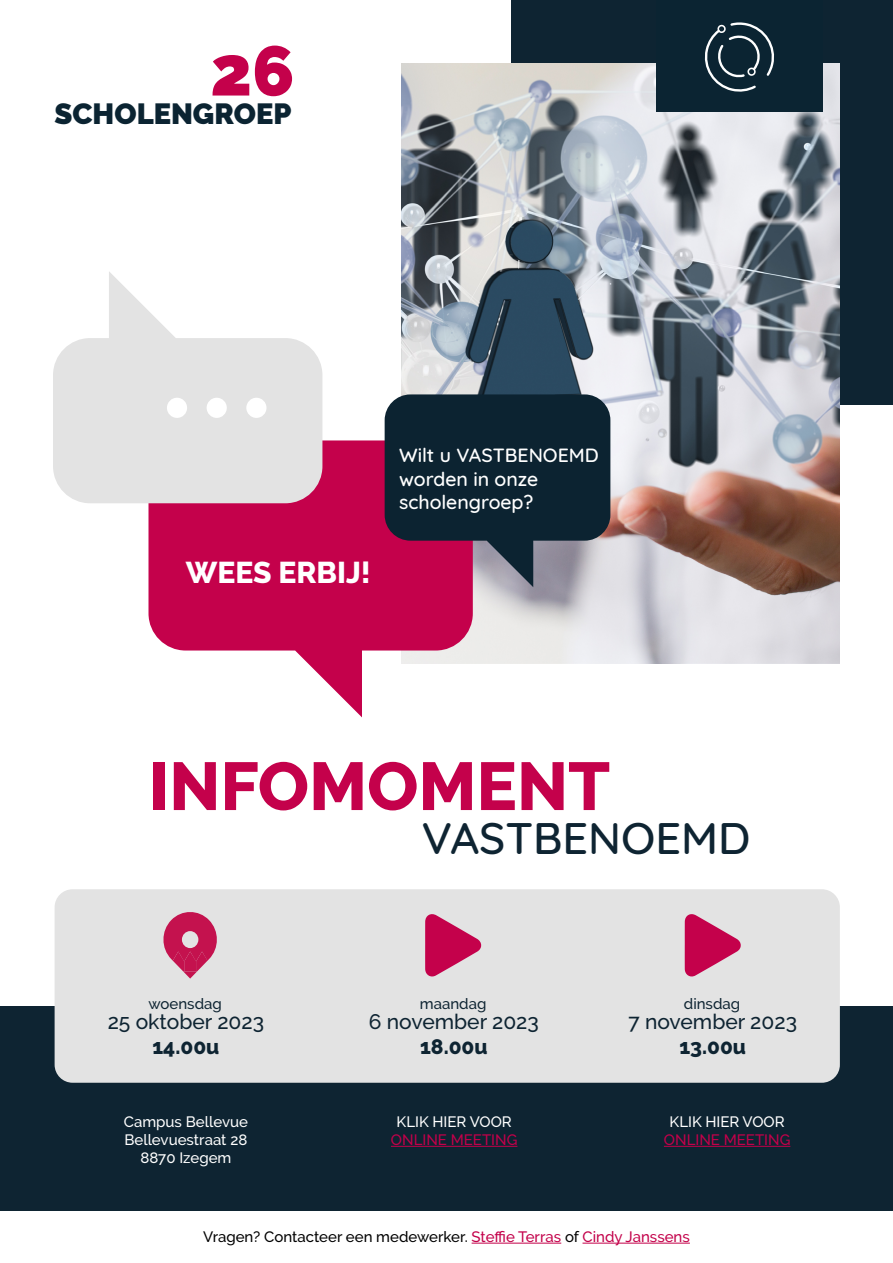
<style>
.page{position:relative;width:893px;height:1263px;background:#fff}
.page>*{position:absolute;margin:0;border:0;box-sizing:border-box;transform-origin:0 0}
.t1{font:900 69.75px "Raleway";color:#c4014b}
.t2{font:800 67.5px "Raleway";color:#c4014b}
.t3{font:500 45px "Quicksand";color:#0e2432}
.t4{font:800 30px "Raleway";color:#fff}
.t5{font:900 29.1px "Raleway";color:#0b2432}
.t6{font:500 21px "Raleway";color:#0e2432}
.t7{font:800 21px "Raleway";color:#0e2432}
.t8{font:500 19.5px/23.4px "Quicksand";color:#fff}
.t9{font:500 15px/18px "Raleway";color:#fff;text-align:center}
.t10{font:500 15px "Raleway";color:#000}
.t11{font:500 15px "Raleway";color:#c3004a}
.t12{font:500 15px "Raleway";color:#0e2432}
.s1{color:#c3004a}
</style>
<div class="page">
<div style="left:511px;top:0;width:382px;height:404px;background:#0e2432"></div>
<img style="left:401px;top:64px;width:439px;height:599px">
<div style="left:0;top:1006px;width:893px;height:204px;background:#0e2432"></div>
<div style="left:55px;top:889px;width:785px;height:194px;background:#e3e3e3;border-radius:18px"></div>
<svg style="left:148px;top:440px;width:325px;height:277px;fill:#c4014b"></svg>
<svg style="left:53px;top:272px;width:269px;height:231px;fill:#e3e3e3"></svg>
<div style="left:246px;top:398px;width:20px;height:20px;background:#fff;border-radius:50%"></div>
<div style="left:207px;top:398px;width:20px;height:20px;background:#fff;border-radius:50%"></div>
<div style="left:167px;top:398px;width:20px;height:20px;background:#fff;border-radius:50%"></div>
<svg style="left:385px;top:394px;width:225px;height:193px;background:#333144"></svg>
<hr style="left:391px;top:1146px;width:126px;height:1px;background:#c3004a">
<div style="left:656px;top:0;width:167px;height:111px;background:#0b2432"></div>
<svg style="left:705px;top:23px;width:69px;height:68px"></svg>
<svg style="left:163px;top:912px;width:54px;height:66px"></svg>
<hr style="left:664px;top:1146px;width:126px;height:1px;background:#c3004a">
<hr style="left:472px;top:1243px;width:89px;height:1px;background:#c3004a">
<hr style="left:582px;top:1243px;width:108px;height:1px;background:#c3004a">
<svg style="left:425px;top:914px;width:56px;height:62px"></svg>
<svg style="left:685px;top:914px;width:56px;height:62px"></svg>
<h1 class="t1" style="left:210px;top:31px;width:86px">26</h1>
<h3 class="t5" style="left:55px;top:97px;width:238px">SCHOLENGROEP</h3>
<h3 class="t4" style="left:186px;top:555px;width:186px">WEES ERBIJ!</h3>
<h3 class="t8" style="left:399px;top:442px;width:201px">Wilt u VASTBENOEMD worden in onze scholengroep?</h3>
<h2 class="t2" style="left:149px;top:748px;width:463px">INFOMOMENT</h2>
<h3 class="t3" style="left:422px;top:802px;width:330px">VASTBENOEMD</h3>
<p class="t12" style="left:149px;top:995px;width:75px">woensdag</p>
<p class="t12" style="left:420px;top:995px;width:68px">maandag</p>
<p class="t12" style="left:684px;top:995px;width:58px">dinsdag</p>
<h3 class="t6" style="left:108px;top:1009px;width:158px">25 oktober 2023</h3>
<h3 class="t6" style="left:369px;top:1009px;width:172px">6 november 2023</h3>
<h3 class="t7" style="left:152px;top:1035px;width:68px">14.00u</h3>
<h3 class="t7" style="left:420px;top:1035px;width:69px">18.00u</h3>
<h3 class="t6" style="left:628px;top:1009px;width:170px">7 november 2023</h3>
<h3 class="t7" style="left:679px;top:1035px;width:68px">13.00u</h3>
<p class="t9" style="left:124px;top:1113px;width:126px">Campus Bellevue<br>Bellevuestraat 28<br>8870 Izegem</p>
<p class="t9" style="left:397px;top:1113px;width:117px">KLIK HIER VOOR</p>
<p class="t11" style="left:391px;top:1131px;width:128px">ONLINE MEETING</p>
<p class="t9" style="left:670px;top:1113px;width:117px">KLIK HIER VOOR</p>
<p class="t11" style="left:664px;top:1131px;width:128px">ONLINE MEETING</p>
<p class="t10" style="left:203px;top:1228px;width:488px">Vragen? Contacteer een medewerker. <span class="s1">Steffie Terras</span> of <span class="s1">Cindy Janssens</span></p>
</div>
